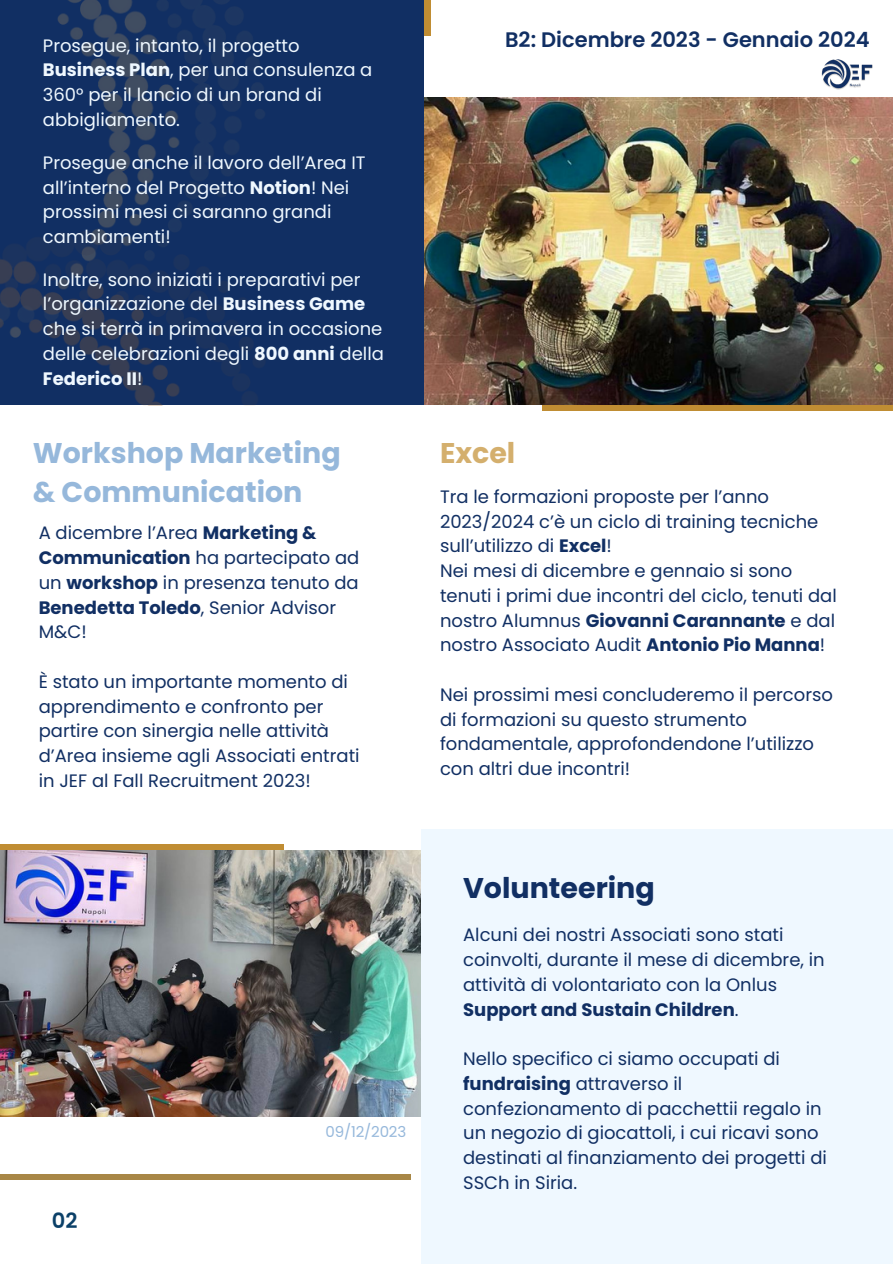
<style>
.page{position:relative;width:893px;height:1264px;background:#fff}
.page>*{position:absolute;margin:0;border:0;box-sizing:border-box;transform-origin:0 0}
.t1{font:700 28.5px/39.3px "Poppins";color:#96b8db}
.t2{font:700 28.5px "Poppins";color:#112f63}
.t3{font:700 28.5px "Poppins";color:#d4af6d}
.t4{font:600 21px "Poppins";color:#112f63}
.t5{font:600 21px "Poppins";color:#0b4068}
.t6{font:18px/24.8px "Poppins";color:#112f63}
.t7{font:18px/24.8px "Poppins";color:#eff8ff}
.t8{font:15px "Poppins";letter-spacing:-.01em;color:#96b8db}
.s1{font-weight:700}
</style>
<div class="page">
<div style="left:0;top:843px;width:283px;height:163px;background:#c08d33"></div>
<div style="left:542px;top:248px;width:350px;height:162px;background:#c08d33"></div>
<img style="left:423px;top:98px;width:469px;height:307px">
<div style="left:0;top:0;width:423px;height:405px;background:#112f63"></div>
<img style="left:0;top:0;width:265px;height:405px">
<div style="left:0;top:1174px;width:410px;height:5px;background:#a88746"></div>
<img style="left:0;top:850px;width:421px;height:266px">
<div style="left:421px;top:828px;width:471px;height:435px;background:#eff8ff"></div>
<img style="left:821px;top:59px;width:51px;height:31px">
<h3 class="t7" style="left:43px;top:33px;width:331px">Prosegue, intanto, il progetto<br><span class="s1">Business Plan</span>, per una consulenza a<br>360° per il lancio di un brand di abbigliamento.</h3>
<h3 class="t7" style="left:43px;top:150px;width:324px">Prosegue anche il lavoro dell’Area IT all’interno del Progetto <span class="s1">Notion</span>! Nei prossimi mesi ci saranno grandi cambiamenti!</h3>
<h3 class="t7" style="left:43px;top:267px;width:342px">Inoltre, sono iniziati i preparativi per l’organizzazione del <span class="s1">Business Game </span>che si terrà in primavera in occasione delle celebrazioni degli <span class="s1">800 anni</span> della <span class="s1">Federico II</span>!</h3>
<h1 class="t1" style="left:33px;top:433px;width:309px">Workshop Marketing &amp; Communication</h1>
<p class="t6" style="left:39px;top:520px;width:322px">A dicembre l’Area <span class="s1">Marketing &amp;<br>Communication</span> ha partecipato ad un <span class="s1">workshop</span> in presenza tenuto da<br><span class="s1">Benedetta Toledo</span>, Senior Advisor<br>M&amp;C!</p>
<p class="t6" style="left:39px;top:669px;width:322px">È stato un importante momento di apprendimento e confronto per partire con sinergia nelle attività d’Area insieme agli Associati entrati in JEF al Fall Recruitment 2023!</p>
<h2 class="t4" style="left:505px;top:25px;width:366px">B2: Dicembre 2023 - Gennaio 2024</h2>
<h3 class="t3" style="left:440px;top:433px;width:77px">Excel</h3>
<h3 class="t6" style="left:440px;top:484px;width:398px">Tra le formazioni proposte per l’anno 2023/2024 c’è un ciclo di training tecniche sull’utilizzo di <span class="s1">Excel</span>!<br>Nei mesi di dicembre e gennaio si sono tenuti i primi due incontri del ciclo, tenuti dal nostro Alumnus <span class="s1">Giovanni Carannante</span> e dal nostro Associato Audit <span class="s1">Antonio Pio Manna</span>!</h3>
<h1 class="t6" style="left:440px;top:682px;width:394px">Nei prossimi mesi concluderemo il percorso di formazioni su questo strumento fondamentale, approfondendone l’utilizzo con altri due incontri!</h1>
<h3 class="t5" style="left:52px;top:1205px;width:27px">02</h3>
<h1 class="t8" style="left:325px;top:1121px;width:82px">09/12/2023</h1>
<p class="t2" style="left:463px;top:868px;width:193px">Volunteering</p>
<h3 class="t6" style="left:463px;top:922px;width:363px">Alcuni dei nostri Associati sono stati coinvolti, durante il mese di dicembre, in attività di volontariato con la Onlus <span class="s1">Support and Sustain Children</span>.</h3>
<h3 class="t6" style="left:463px;top:1046px;width:365px">Nello specifico ci siamo occupati di <span class="s1">fundraising</span> attraverso il confezionamento di pacchettii regalo in un negozio di giocattoli, i cui ricavi sono destinati al finanziamento dei progetti di SSCh in Siria.</h3>
</div>
